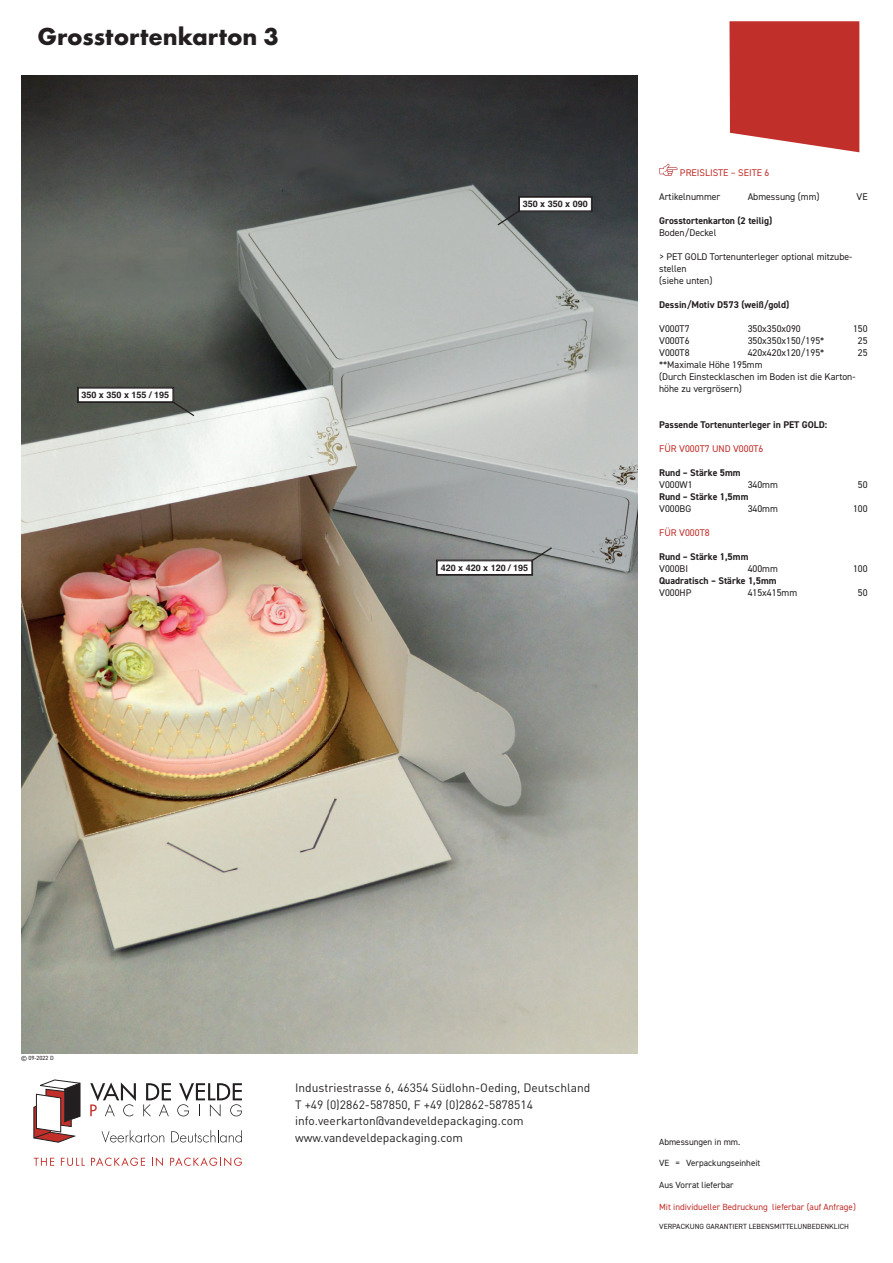
<style>
.page{position:relative;width:893px;height:1263px;background:#fff}
.page>*{position:absolute;margin:0;border:0;box-sizing:border-box;transform-origin:0 0}
.t1{font:700 25.5px "Futura PT";color:#231f20}
.t2{font:12px/16.8px "DIN";color:#231f20}
.t3{font:9.75px/12px "DIN2014";color:#231f20}
.t4{font:700 9.75px "DIN2014";color:#231f20}
.t5{font:9.75px "DIN2014";color:#c12f2a}
.t6{font:9px "DIN2014";color:#231f20}
.t7{font:9px "DIN2014";color:#c12f2a}
.t8{font:700 9px "Helvetica";color:#231f20}
.t9{font:7.5px "DIN2014";color:#231f20}
.t10{font:6px "DIN2014";color:#231f20}
</style>
<div class="page">
<svg style="left:729px;top:21px;width:130px;height:131px;background:#c6403c"></svg>
<svg style="left:90px;top:1082px;width:46px;height:34px"></svg>
<svg style="left:143px;top:1083px;width:28px;height:33px"></svg>
<svg style="left:177px;top:1083px;width:65px;height:33px"></svg>
<svg style="left:102px;top:1130px;width:62px;height:13px"></svg>
<svg style="left:171px;top:1130px;width:71px;height:12px"></svg>
<svg style="left:34px;top:1080px;width:46px;height:62px"></svg>
<svg style="left:34px;top:1158px;width:20px;height:8px"></svg>
<svg style="left:61px;top:1158px;width:24px;height:8px"></svg>
<svg style="left:91px;top:1157px;width:54px;height:9px"></svg>
<svg style="left:152px;top:1157px;width:11px;height:9px"></svg>
<svg style="left:170px;top:1157px;width:72px;height:9px"></svg>
<img style="left:21px;top:75px;width:617px;height:978px">
<svg style="left:659px;top:164px;width:18px;height:12px"></svg>
<svg style="left:496px;top:196px;width:96px;height:31px"></svg>
<div style="left:519px;top:197px;width:73px;height:14px;border:1px solid #231f20"></div>
<svg style="left:436px;top:546px;width:117px;height:30px"></svg>
<div style="left:437px;top:561px;width:95px;height:14px;border:1px solid #231f20"></div>
<svg style="left:77px;top:387px;width:119px;height:30px"></svg>
<div style="left:78px;top:388px;width:95px;height:14px;border:1px solid #231f20"></div>
<h1 class="t1" style="left:37px;top:20px;width:243px">Grosstortenkarton 3</h1>
<p class="t8" style="left:81px;top:390px;width:89px">350 x 350 x 155 / 195</p>
<p class="t8" style="left:523px;top:199px;width:67px">350 x 350 x 090</p>
<p class="t8" style="left:441px;top:562px;width:89px">420 x 420 x 120 / 195</p>
<p class="t5" style="left:680px;top:166px;width:91px">PREISLISTE – SEITE 6</p>
<p class="t3" style="left:659px;top:190px;width:63px">Artikelnummer</p>
<p class="t3" style="left:748px;top:190px;width:73px">Abmessung (mm)</p>
<p class="t3" style="left:856px;top:190px;width:13px">VE</p>
<p class="t4" style="left:659px;top:214px;width:115px">Grosstortenkarton (2 teilig)</p>
<p class="t3" style="left:659px;top:226px;width:59px">Boden/Deckel</p>
<p class="t3" style="left:659px;top:250px;width:195px">&gt; PET GOLD Tortenunterleger optional mitzube&shy;stellen<br>(siehe unten)</p>
<p class="t4" style="left:659px;top:298px;width:132px">Dessin/Motiv D573 (weiß/gold)</p>
<p class="t3" style="left:659px;top:322px;width:32px">V000T7</p>
<p class="t3" style="left:748px;top:322px;width:55px">350x350x090</p>
<p class="t3" style="left:853px;top:322px;width:16px">150</p>
<p class="t3" style="left:659px;top:334px;width:32px">V000T6</p>
<p class="t3" style="left:748px;top:334px;width:78px">350x350x150/195*</p>
<p class="t3" style="left:858px;top:334px;width:11px">25</p>
<p class="t3" style="left:659px;top:346px;width:32px">V000T8</p>
<p class="t3" style="left:748px;top:346px;width:78px">420x420x120/195*</p>
<p class="t3" style="left:858px;top:346px;width:11px">25</p>
<p class="t3" style="left:659px;top:358px;width:198px">**Maximale Höhe 195mm<br>(Durch Einstecklaschen im Boden ist die Karton&shy;höhe zu vergrösern)</p>
<p class="t4" style="left:659px;top:418px;width:170px">Passende Tortenunterleger in PET GOLD:</p>
<p class="t5" style="left:659px;top:442px;width:106px">FÜR V000T7 UND V000T6</p>
<p class="t4" style="left:659px;top:466px;width:83px">Rund – Stärke 5mm</p>
<p class="t3" style="left:659px;top:478px;width:35px">V000W1</p>
<p class="t3" style="left:748px;top:478px;width:32px">340mm</p>
<p class="t3" style="left:858px;top:478px;width:11px">50</p>
<p class="t4" style="left:659px;top:490px;width:91px">Rund – Stärke 1,5mm</p>
<p class="t3" style="left:659px;top:502px;width:34px">V000BG</p>
<p class="t3" style="left:748px;top:502px;width:32px">340mm</p>
<p class="t3" style="left:853px;top:502px;width:16px">100</p>
<p class="t5" style="left:659px;top:526px;width:52px">FÜR V000T8</p>
<p class="t4" style="left:659px;top:550px;width:91px">Rund – Stärke 1,5mm</p>
<p class="t3" style="left:659px;top:562px;width:30px">V000BI</p>
<p class="t3" style="left:748px;top:562px;width:32px">400mm</p>
<p class="t3" style="left:853px;top:562px;width:16px">100</p>
<p class="t4" style="left:659px;top:574px;width:119px">Quadratisch – Stärke 1,5mm</p>
<p class="t3" style="left:659px;top:586px;width:34px">V000HP</p>
<p class="t3" style="left:748px;top:586px;width:51px">415x415mm</p>
<p class="t3" style="left:858px;top:586px;width:11px">50</p>
<p class="t10" style="left:21px;top:1054px;width:34px">© 09-2022 D</p>
<p class="t2" style="left:295px;top:1079px;width:297px">Industriestrasse 6, 46354 Südlohn-Oeding, Deutschland T +49 (0)2862-587850, F +49 (0)2862-5878514 info.veerkarton@vandeveldepackaging.com www.vandeveldepackaging.com</p>
<p class="t6" style="left:659px;top:1136px;width:83px">Abmessungen in mm.</p>
<p class="t6" style="left:659px;top:1157px;width:103px">VE = Verpackungseinheit</p>
<p class="t6" style="left:659px;top:1179px;width:76px">Aus Vorrat lieferbar</p>
<p class="t7" style="left:659px;top:1201px;width:198px">Mit individueller Bedruckung lieferbar (auf Anfrage)</p>
<p class="t9" style="left:659px;top:1222px;width:191px">VERPACKUNG GARANTIERT LEBENSMITTELUNBEDENKLICH</p>
</div>
